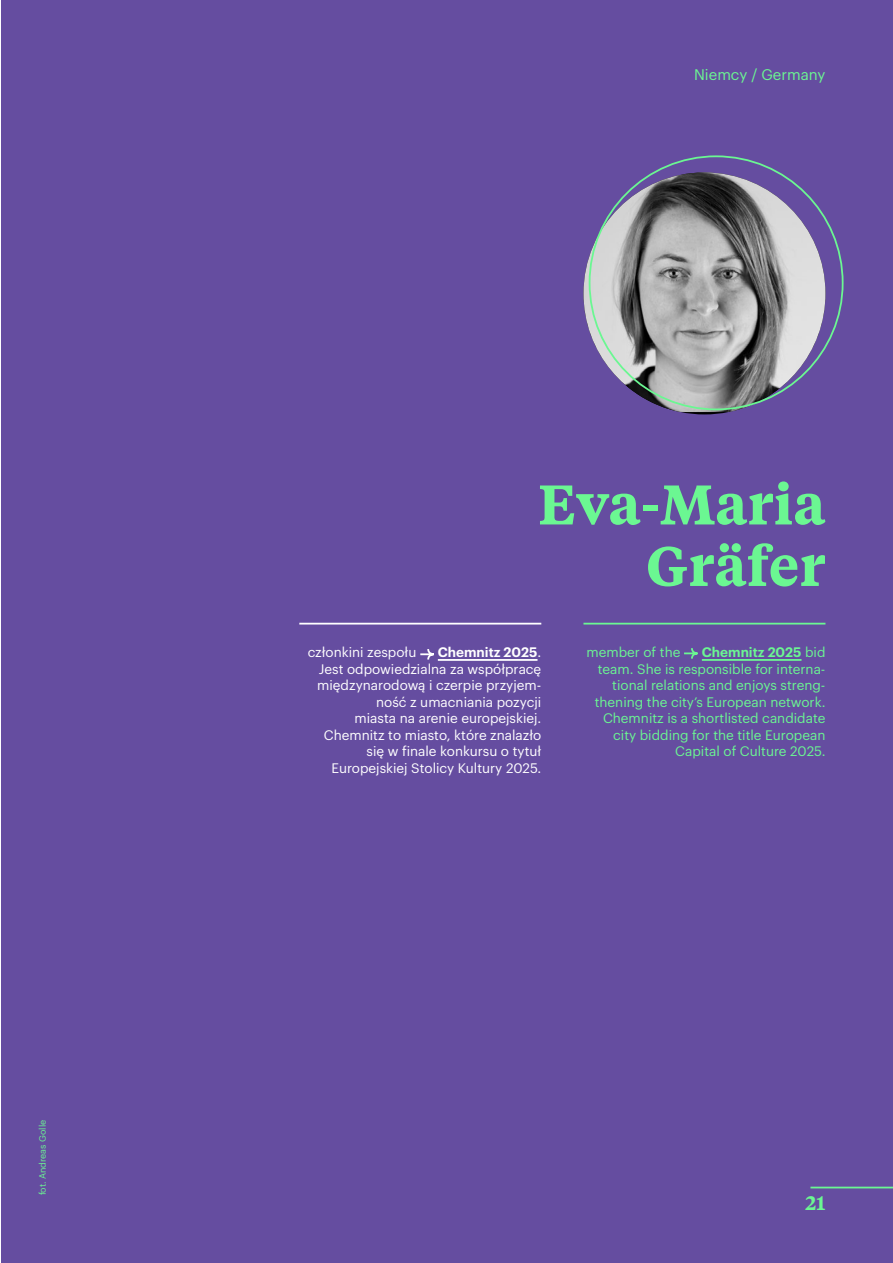
<style>
.page{position:relative;width:893px;height:1263px;background:#fff}
.page>*{position:absolute;margin:0;border:0;box-sizing:border-box;transform-origin:0 0}
.t1{font:600 55.5px/61.5px "Tiempos Text";color:#6bf792;text-align:right}
.t2{font:600 19.5px "Tiempos Text";color:#6bf792}
.t3{font:15px "Graphik";color:#6bf792}
.t4{font:13.5px/16.5px "Graphik";color:#fff;text-align:right}
.t5{font:13.5px/16.5px "Graphik";color:#6bf792;text-align:right}
.t6{font:9px "Graphik";color:#6bf792}
.s1{font-weight:600}
</style>
<div class="page">
<div style="left:1px;top:0;width:892px;height:1263px;background:#654da0"></div>
<hr style="left:810px;top:1187px;width:83px;height:1px;background:#6bf792">
<img style="left:583px;top:172px;width:242px;height:240px">
<hr style="left:438px;top:659px;width:99px;height:2px;background:#fff">
<hr style="left:702px;top:659px;width:99px;height:2px;background:#6bf792">
<svg style="left:420px;top:649px;width:14px;height:11px"></svg>
<svg style="left:684px;top:648px;width:14px;height:11px"></svg>
<hr style="left:299px;top:623px;width:242px;height:1px;background:#fff">
<hr style="left:583px;top:623px;width:242px;height:1px;background:#6bf792">
<p class="t6" style="left:36px;top:1195px;width:77px;rotate:-90deg">fot. Andreas Golle</p>
<p class="t3" style="left:694px;top:63px;width:133px">Niemcy / Germany</p>
<h1 class="t1" style="left:538px;top:471px;width:289px">Eva-Maria<br>Gräfer</h1>
<p class="t4" style="left:317px;top:643px;width:226px"><span class="s1">Chemnitz 2025</span>.<br>Jest odpowiedzialna za współpracę międzynarodową i czerpie przyjem&shy;ność z umacniania pozycji<br>miasta na arenie europejskiej.<br>Chemnitz to miasto, które znalazło się w finale konkursu o tytuł<br>Europejskiej Stolicy Kultury 2025.</p>
<p class="t5" style="left:586px;top:643px;width:95px">member of the</p>
<p class="t4" style="left:308px;top:643px;width:110px">członkini zespołu</p>
<p class="t5" style="left:595px;top:643px;width:232px"><span class="s1">Chemnitz 2025</span> bid<br>team. She is responsible for interna&shy;tional relations and enjoys streng&shy;thening the city’s European network.<br>Chemnitz is a shortlisted candidate city bidding for the title European<br>Capital of Culture 2025.</p>
<h2 class="t2" style="left:805px;top:1189px;width:22px">21</h2>
</div>
